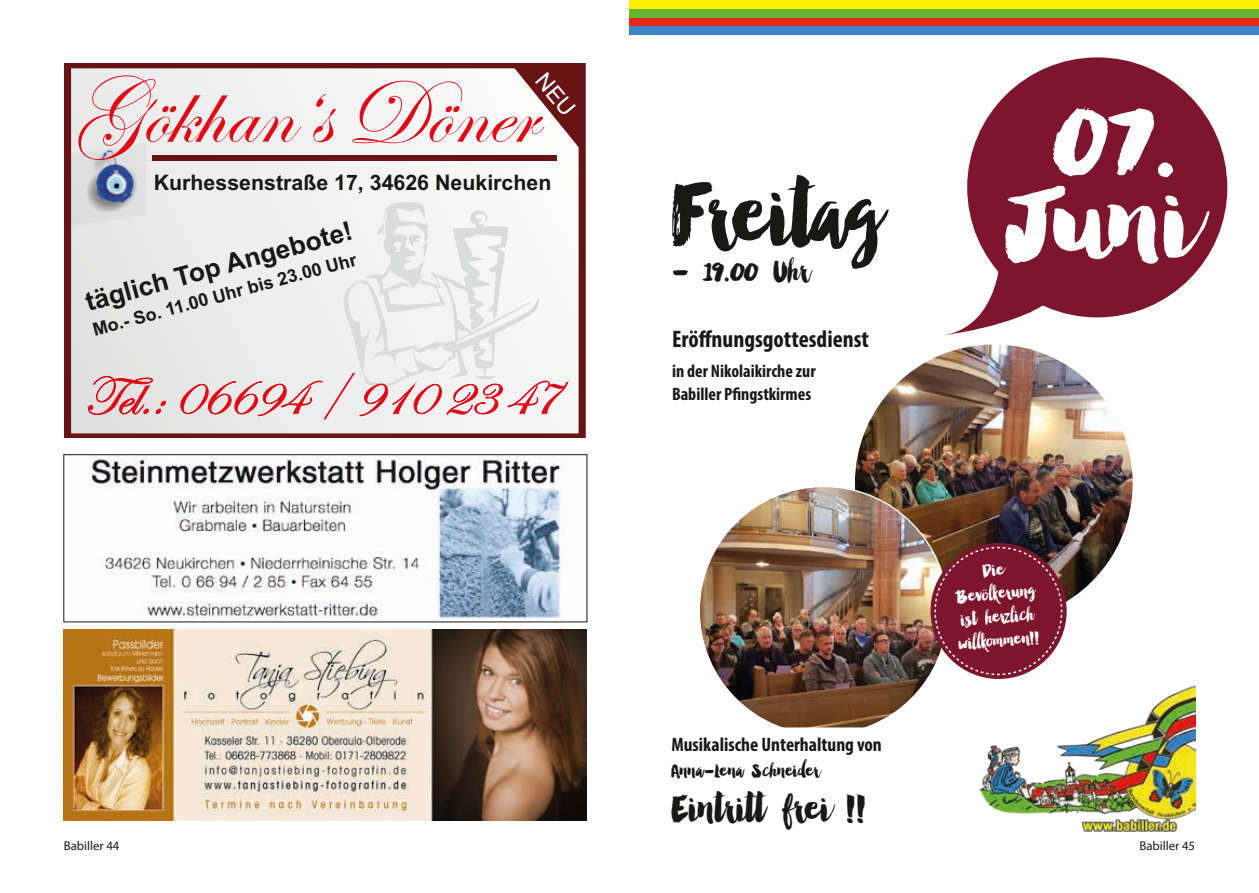
<style>
.page{position:relative;width:1259px;height:893px;background:#fff}
.page>*{position:absolute;margin:0;border:0;box-sizing:border-box;transform-origin:0 0}
.t1{font:135.75px "Manhattan Darling";color:#fff}
.t2{font:126px "Manhattan Darling";color:#fff;scale:1.18 1}
.t3{font:108px "Manhattan Darling";letter-spacing:.01em;color:#181816}
.t4{font:92.4px "Edwardian Script ITC Bold";color:#e30614}
.t5{font:55.2px "Edwardian Script ITC Bold";color:#e30614}
.t6{font:46.5px "Manhattan Darling";letter-spacing:.025em;color:#181816}
.t7{font:36px "Manhattan Darling";letter-spacing:-.025em;color:#181816}
.t8{font:700 26.4px "Arial";color:#181816}
.t9{font:700 condensed 24px "Myriad Pro";color:#181816}
.t10{font:22.5px "Manhattan Darling";letter-spacing:.005em;color:#181816}
.t11{font:22.05px/23.5px "Manhattan Darling";color:#fff;text-align:center}
.t12{font:700 21.3px "Arial";color:#181816}
.t13{font:700 condensed 19.5px "Myriad Pro";color:#181816}
.t14{font:700 condensed 18px/23.1px "Myriad Pro";color:#181816}
.t15{font:700 18px "Arial";color:#181816}
.t16{font:12.75px "Myriad Pro";color:#181816}
</style>
<div class="page">
<img style="left:979px;top:676px;width:216px;height:155px">
<svg style="left:64px;top:64px;width:522px;height:374px"></svg>
<svg style="left:70px;top:143px;width:76px;height:84px;background:#dddada"></svg>
<img style="left:81px;top:149px;width:60px;height:62px">
<div style="left:152px;top:156px;width:404px;height:5px;background:#691414"></div>
<svg style="left:88px;top:376px;width:78px;height:39px;background:#e1b6b9"></svg>
<svg style="left:180px;top:201px;width:387px;height:218px"></svg>
<img style="left:89px;top:456px;width:475px;height:164px">
<div style="left:64px;top:454px;width:523px;height:168px;border:1px solid #181816"></div>
<div style="left:967px;top:57px;width:260px;height:260px;background:#7d152c;border-radius:50%"></div>
<svg style="left:946px;top:252px;width:116px;height:83px"></svg>
<img style="left:855px;top:344px;width:277px;height:278px;border-radius:139px">
<div style="left:629px;top:0;width:630px;height:10px;background:#ffed00"></div>
<div style="left:629px;top:10px;width:630px;height:8px;background:#69b435"></div>
<div style="left:629px;top:18px;width:630px;height:8px;background:#e42819"></div>
<div style="left:629px;top:26px;width:630px;height:9px;background:#3d85c6"></div>
<img style="left:64px;top:629px;width:523px;height:191px">
<img style="left:700px;top:486px;width:248px;height:241px">
<svg style="left:933px;top:546px;width:130px;height:130px;background:#872f41"></svg>
<svg style="left:512px;top:65px;width:70px;height:87px"></svg>
<h3 class="t4" style="left:74px;top:62px;width:464px">Gökhan‘s Döner</h3>
<p class="t12" style="left:154px;top:169px;width:399px">Kurhessenstraße 17, 34626 Neukirchen</p>
<h3 class="t8" style="left:81px;top:285px;width:277px;rotate:-15deg">täglich Top Angebote!</h3>
<p class="t15" style="left:90px;top:318px;width:274px;rotate:-15deg">Mo.- So. 11.00 Uhr bis 23.00 Uhr</p>
<h3 class="t5" style="left:84px;top:366px;width:475px">Tel.: 06694 / 910 23 47</h3>
<h3 class="t3" style="left:672px;top:175px;width:210px">Freitag</h3>
<h3 class="t7" style="left:672px;top:258px;width:137px">- 19.00 Uhr</h3>
<h3 class="t9" style="left:672px;top:324px;width:198px">Eröffnungsgottesdienst</h3>
<p class="t14" style="left:672px;top:359px;width:145px">in der Nikolaikirche zur<br>Babiller Pfingstkirmes</p>
<p class="t13" style="left:671px;top:733px;width:212px">Musikalische Unterhaltung von</p>
<p class="t10" style="left:671px;top:762px;width:148px">Anna-Lena Schneider</p>
<h3 class="t6" style="left:671px;top:791px;width:196px">Eintritt frei !!</h3>
<h1 class="t1" style="left:1053px;top:87px;width:126px">07.</h1>
<h2 class="t2" style="left:1002px;top:175px;width:155px">Juni</h2>
<p class="t11" style="left:953px;top:565px;width:83px;rotate:-4deg">Die<br>Bevölkerung ist herzlich willkommen!!</p>
<p class="t16" style="left:64px;top:838px;width:57px">Babiller 44</p>
<p class="t16" style="left:1139px;top:838px;width:57px">Babiller 45</p>
</div>
